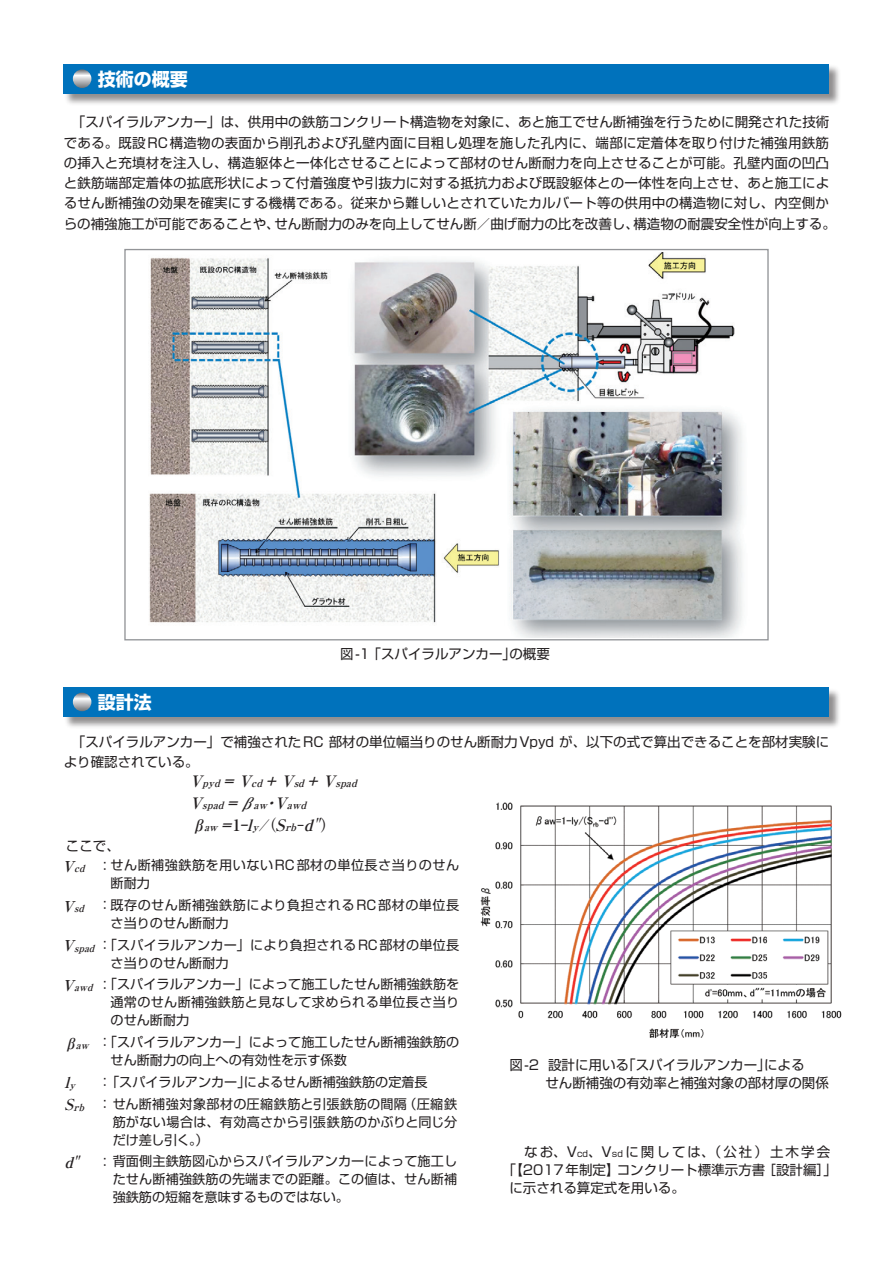
<style>
.page{position:relative;width:893px;height:1263px;background:#fff}
.page>*{position:absolute;margin:0;border:0;box-sizing:border-box;transform-origin:0 0}
.t1{font:700 18px "Shin Go Pro";color:#fff}
.t2{font:italic 700 15.75px "Ryumin Pro";color:#231f20}
.t3{font:italic 700 15px "Ryumin Pro";color:#231f20}
.t4{font:13.5px/20.2px "Shin Go Pro";color:#231f20}
.t5{font:13.5px "Shin Go Pro";letter-spacing:.15em;color:#231f20}
.t6{font:13.2px/18px "Shin Go Pro";letter-spacing:.01em;color:#231f20}
.t7{font:13.2px/18px "Shin Go Pro";letter-spacing:.035em;color:#231f20}
.t8{font:italic 700 10.2px/22px "Ryumin Pro";color:#231f20}
.s1{font-size:15.75px}
.s2{font-style:normal}
.s3{font-size:10.2px}
.s4{font-family:"Shin Go Pro";font-weight:400;font-style:normal;font-size:14.1px}
.s5{font-family:"Ryumin Pro";font-weight:700;font-style:italic;font-size:15px}
.s6{font-size:13.5px}
.s7{font-family:"Ryumin Pro";font-weight:700;font-size:15px}
.s8{font-size:9.75px}
.s9{font-size:8.7px}
</style>
<div class="page">
<img style="left:149px;top:253px;width:594px;height:384px">
<div style="left:64px;top:64px;width:777px;height:42px;background:#231f20;opacity:.5"></div>
<div style="left:64px;top:64px;width:765px;height:30px;background:#0072bc"></div>
<svg style="left:73px;top:69px;width:18px;height:19px"></svg>
<div style="left:64px;top:688px;width:777px;height:41px;background:#231f20;opacity:.5"></div>
<div style="left:64px;top:687px;width:765px;height:30px;background:#0072bc"></div>
<svg style="left:73px;top:693px;width:18px;height:18px"></svg>
<img style="left:480px;top:802px;width:362px;height:236px">
<h1 class="t1" style="left:98px;top:64px;width:91px">技術の概要</h1>
<p class="t4" style="left:64px;top:111px;width:774px;text-align:center">「スパイラルアンカー」は、供用中の鉄筋コンクリート構造物を対象に、あと施工でせん断補強を行うために開発された技術である。既設RC構造物の表面から削孔および孔壁内面に目粗し処理を施した孔内に、端部に定着体を取り付けた補強用鉄筋の挿入と充填材を注入し、構造躯体と一体化させることによって部材のせん断耐力を向上させることが可能。孔壁内面の凹凸と鉄筋端部定着体の拡底形状によって付着強度や引抜力に対する抵抗力および既設躯体との一体性を向上させ、あと施工によるせん断補強の効果を確実にする機構である。従来から難しいとされていたカルバート等の供用中の構造物に対し、内空側からの補強施工が可能であることや、せん断耐力のみを向上してせん断／曲げ耐力の比を改善し、構造物の耐震安全性が向上する。</p>
<h1 class="t1" style="left:98px;top:688px;width:55px">設計法</h1>
<p class="t4" style="left:340px;top:642px;width:211px">図-1 「スパイラルアンカー」の概要</p>
<p class="t4" style="left:64px;top:730px;width:767px;text-indent:8px">「スパイラルアンカー」で補強されたRC 部材の単位幅当りのせん断耐力Vpyd が、以下の式で算出できることを部材実験により確認されている。</p>
<p class="t8" style="left:190px;top:772px;width:173px"><span class="s1">V</span>pyd<span class="s1">=V</span>cd<span class="s1">+V</span>sd<span class="s1">+V</span>spad<br><span class="s1">V</span>spad<span class="s1">=β</span>aw<span class="s1">・V</span>awd</p>
<p class="t2" style="left:191px;top:813px;width:146px"><span class="s2">β</span><span class="s3">aw</span> =<span class="s2">1</span> -l<span class="s3">y</span>/<span class="s2">（</span>S<span class="s3">rb</span><span class="s4">-</span> d"<span class="s2">）</span></p>
<p class="t4" style="left:66px;top:834px;width:55px">ここで、</p>
<p class="t7" style="left:111px;top:855px;width:350px;text-indent:-48px"><span class="s5">V</span><sub>cd</sub> <span class="s6">：</span>せん断補強鉄筋を用いないRC部材の単位長さ当りのせん断耐力</p>
<p class="t7" style="left:111px;top:894px;width:350px;text-indent:-48px"><span class="s5">V</span><sub>sd</sub> <span class="s6">：</span>既存のせん断補強鉄筋により負担されるRC部材の単位長さ当りのせん断耐力</p>
<p class="t6" style="left:111px;top:934px;width:350px;text-indent:-48px"><span class="s5">V</span><sub>spad</sub><span class="s6">：</span>「スパイラルアンカー」により負担されるRC部材の単位長さ当りのせん断耐力</p>
<p class="t6" style="left:111px;top:974px;width:350px;text-align:justify;text-indent:-48px"><span class="s5">V</span><sub>awd</sub> <span class="s6">：</span>「スパイラルアンカー」によって施工したせん断補強鉄筋を通常のせん断補強鉄筋と見なして求められる単位長さ当りのせん断耐力</p>
<p class="t6" style="left:111px;top:1031px;width:350px;text-indent:-47px"><span class="s7">β</span><sub>aw</sub> <span class="s6">：</span>「スパイラルアンカー」によって施工したせん断補強鉄筋のせん断耐力の向上への有効性を示す係数</p>
<p class="t3" style="left:64px;top:1071px;width:16px">l<span class="s8">y</span></p>
<p class="t6" style="left:64px;top:1069px;width:394px;line-height:21.8px;text-align:center"><span class="s6">：</span>「スパイラルアンカー」によるせん断補強鉄筋の定着長<br><span class="s5">S</span><sub>rb</sub> <span class="s6">：</span>せん断補強対象部材の圧縮鉄筋と引張鉄筋の間隔（圧縮鉄</p>
<p class="t6" style="left:113px;top:1111px;width:346px">筋がない場合は、有効高さから引張鉄筋のかぶりと同じ分だけ差し引く。）</p>
<p class="t6" style="left:113px;top:1151px;width:346px;text-align:justify;text-indent:-48px"><span class="s5">d"</span> <span class="s6">：</span>背面側主鉄筋図心からスパイラルアンカーによって施工したせん断補強鉄筋の先端までの距離。この値は、せん断補強鉄筋の短縮を意味するものではない。</p>
<p class="t4" style="left:509px;top:1054px;width:321px;line-height:18px">図-2 設計に用いる「スパイラルアンカー」による<br>　　 せん断補強の有効率と補強対象の部材厚の関係</p>
<p class="t5" style="left:524px;top:1140px;width:307px">なお、V<span class="s9">cd</span>、V<span class="s9">sd</span> に関しては、（公社）土木学会</p>
<p class="t4" style="left:503px;top:1158px;width:336px">「【2017年制定】コンクリート標準示方書［設計編］」</p>
<p class="t4" style="left:509px;top:1176px;width:177px">に示される算定式を用いる。</p>
</div>
